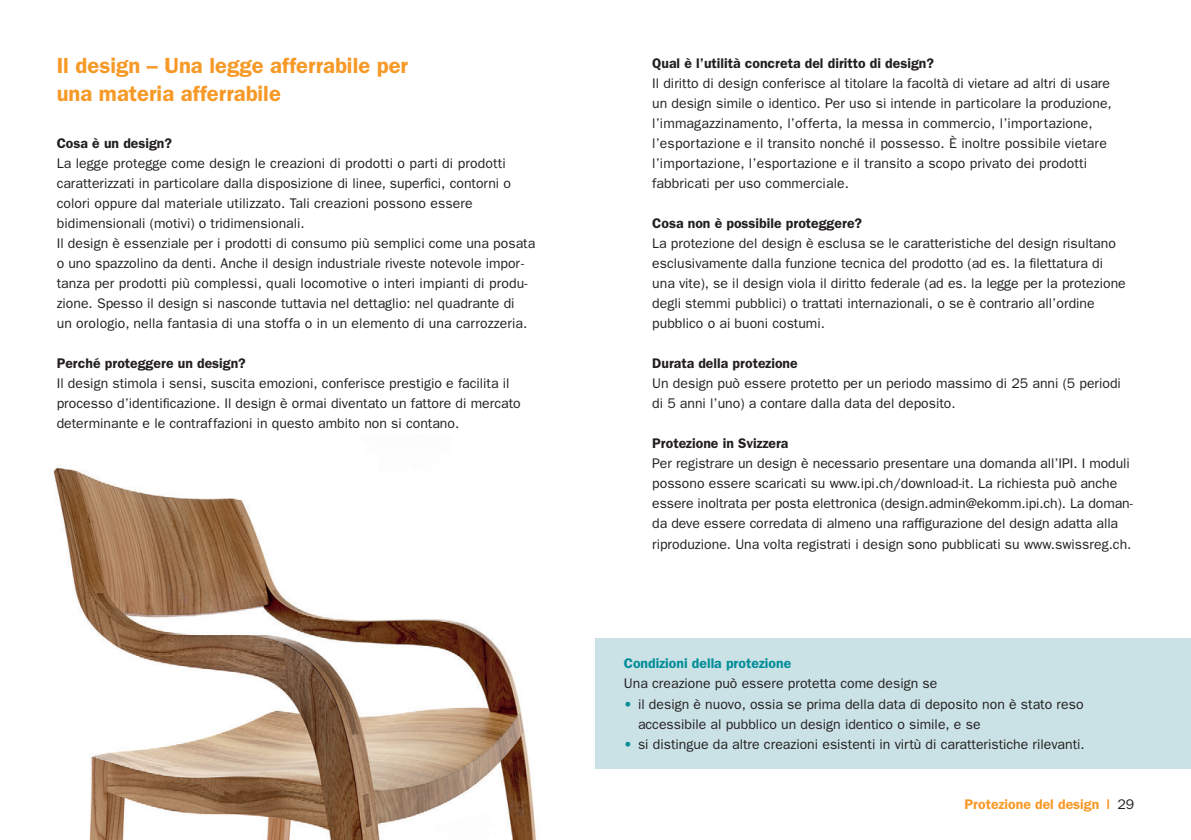
<style>
.page{position:relative;width:1191px;height:840px;background:#fff}
.page>*{position:absolute;margin:0;border:0;box-sizing:border-box;transform-origin:0 0}
.t1{font:600 22px/28px "Franklin Gothic";color:#f79927}
.t2{font:14px/20px "Franklin Gothic";color:#231f20}
.t3{font:600 14px "Franklin Gothic";color:#231f20}
.t4{font:600 14px "Franklin Gothic";color:#018d98}
.t5{font:600 14px "Franklin Gothic";color:#f79927}
.s1{color:#018d98}
.s2{font-weight:400;color:#231f20}
</style>
<div class="page">
<img style="left:53px;top:465px;width:483px;height:374px">
<div style="left:595px;top:638px;width:596px;height:130px;background:#cae1e5"></div>
<h2 class="t1" style="left:57px;top:51px;width:353px">Il design – Una legge afferrabile per una materia afferrabile</h2>
<h3 class="t3" style="left:57px;top:135px;width:117px">Cosa è un design?</h3>
<p class="t2" style="left:57px;top:153px;width:456px">La legge protegge come design le creazioni di prodotti o parti di prodotti caratterizzati in particolare dalla disposizione di linee, superfici, contorni o colori oppure dal materiale utilizzato. Tali creazioni possono essere<br>bi dimensionali (motivi) o tridimensionali.</p>
<p class="t2" style="left:57px;top:233px;width:480px">Il design è essenziale per i prodotti di consumo più semplici come una posata o uno spazzolino da denti. Anche il design industriale riveste notevole impor&shy;tanza per prodotti più complessi, quali locomotive o interi impianti di produ&shy;zione. Spesso il design si nasconde tuttavia nel dettaglio: nel quadrante di<br>un orologio, nella fantasia di una stoffa o in un elemento di una carrozzeria.</p>
<h3 class="t3" style="left:57px;top:355px;width:191px">Perché proteggere un design?</h3>
<p class="t2" style="left:57px;top:373px;width:465px">Il design stimola i sensi, suscita emozioni, conferisce prestigio e facilita il processo d’identificazione. Il design è ormai diventato un fattore di mercato determinante e le contraffazioni in questo ambito non si contano.</p>
<h3 class="t3" style="left:652px;top:55px;width:283px">Qual è l’utilità concreta del diritto di design?</h3>
<p class="t2" style="left:652px;top:73px;width:461px">Il diritto di design conferisce al titolare la facoltà di vietare ad altri di usare un design simile o identico. Per uso si intende in particolare la produzione, l’immagazzinamento, l’offerta, la messa in commercio, l’importazione, l’esportazione e il transito nonché il possesso. È inoltre possibile vietare l’importa zione, l’esportazione e il transito a scopo privato dei prodotti fabbricati per uso commerciale.</p>
<h3 class="t3" style="left:652px;top:215px;width:211px">Cosa non è possibile proteggere?</h3>
<p class="t2" style="left:652px;top:233px;width:475px">La protezione del design è esclusa se le caratteristiche del design risultano esclusivamente dalla funzione tecnica del prodotto (ad es. la filettatura di una vite), se il design viola il diritto federale (ad es. la legge per la protezione degli stemmi pubblici) o trattati internazionali, o se è contrario all’ordine pubblico o ai buoni costumi.</p>
<h3 class="t3" style="left:652px;top:355px;width:147px">Durata della protezione</h3>
<p class="t2" style="left:652px;top:373px;width:470px">Un design può essere protetto per un periodo massimo di 25 anni (5 periodi di 5 anni l’uno) a contare dalla data del deposito.</p>
<h3 class="t3" style="left:652px;top:435px;width:138px">Protezione in Svizzera</h3>
<p class="t2" style="left:652px;top:453px;width:479px">Per registrare un design è necessario presentare una domanda all’IPI. I moduli possono essere scaricati su www.ipi.ch/download-it. La richiesta può anche</p>
<p class="t2" style="left:652px;top:493px;width:482px">essere inoltrata per posta elettronica (design.admin@ekomm.ipi.ch). La doman&shy;da deve essere corredata di almeno una raffigura zione del design adatta alla riproduzione. Una volta registrati i design sono pubblicati su www.swissreg.ch.</p>
<h3 class="t4" style="left:624px;top:655px;width:169px">Condizioni della protezione</h3>
<p class="t2" style="left:624px;top:673px;width:315px">Una creazione può essere protetta come design se</p>
<p class="t2" style="left:638px;top:693px;width:447px;text-indent:-14px"><span class="s1">•</span> il design è nuovo, ossia se prima della data di deposito non è stato reso accessibile al pubblico un design identico o simile, e se</p>
<p class="t2" style="left:624px;top:733px;width:462px"><span class="s1">•</span> si distingue da altre creazioni esistenti in virtù di caratteristiche rilevanti.</p>
<p class="t5" style="left:964px;top:795px;width:171px">Protezione del design | <span class="s2">29</span></p>
</div>
